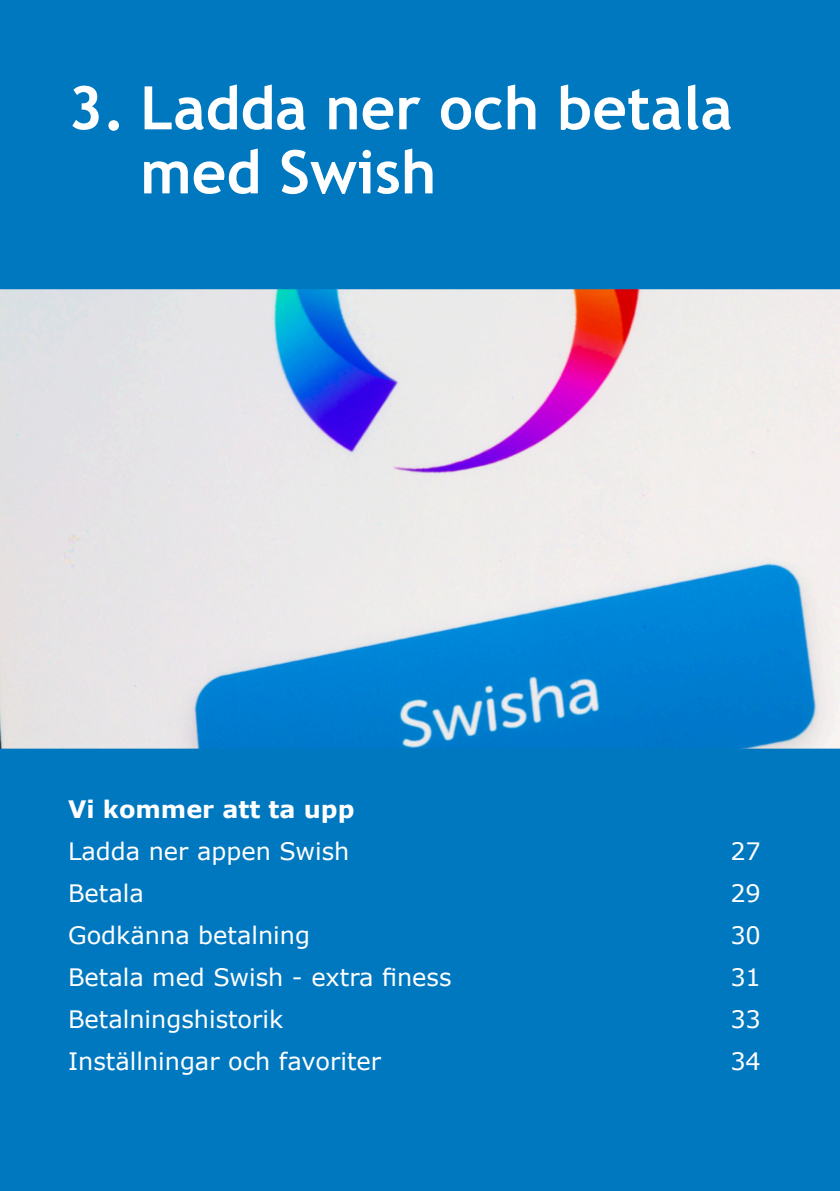
<style>
.page{position:relative;width:840px;height:1191px;background:#fff}
.page>*{position:absolute;margin:0;border:0;box-sizing:border-box;transform-origin:0 0}
.t1{font:700 60px/64px "Trebuchet MS";color:#fff}
.t2{font:24px "Verdana";color:#fff}
.t3{font:700 24px "Verdana";color:#fff}
</style>
<div class="page">
<div style="left:0;top:0;width:839px;height:1191px;background:#0078c0"></div>
<img style="left:0;top:289px;width:839px;height:459px">
<h1 class="t1" style="left:140px;top:76px;width:593px;text-indent:-72px">3. Ladda ner och betala med Swish</h1>
<p class="t3" style="left:68px;top:792px;width:288px">Vi kommer att ta upp</p>
<p class="t2" style="left:68px;top:834px;width:283px">Ladda ner appen Swish</p>
<p class="t2" style="left:730px;top:834px;width:32px">27</p>
<p class="t2" style="left:68px;top:876px;width:77px">Betala</p>
<p class="t2" style="left:730px;top:876px;width:32px">29</p>
<p class="t2" style="left:68px;top:918px;width:243px">Godkänna betalning</p>
<p class="t2" style="left:730px;top:918px;width:32px">30</p>
<p class="t2" style="left:68px;top:960px;width:385px">Betala med Swish - extra finess</p>
<p class="t2" style="left:730px;top:960px;width:32px">31</p>
<p class="t2" style="left:68px;top:1002px;width:216px">Betalningshistorik</p>
<p class="t2" style="left:730px;top:1002px;width:32px">33</p>
<p class="t2" style="left:68px;top:1044px;width:314px">Inställningar och favoriter</p>
<p class="t2" style="left:730px;top:1044px;width:32px">34</p>
</div>
